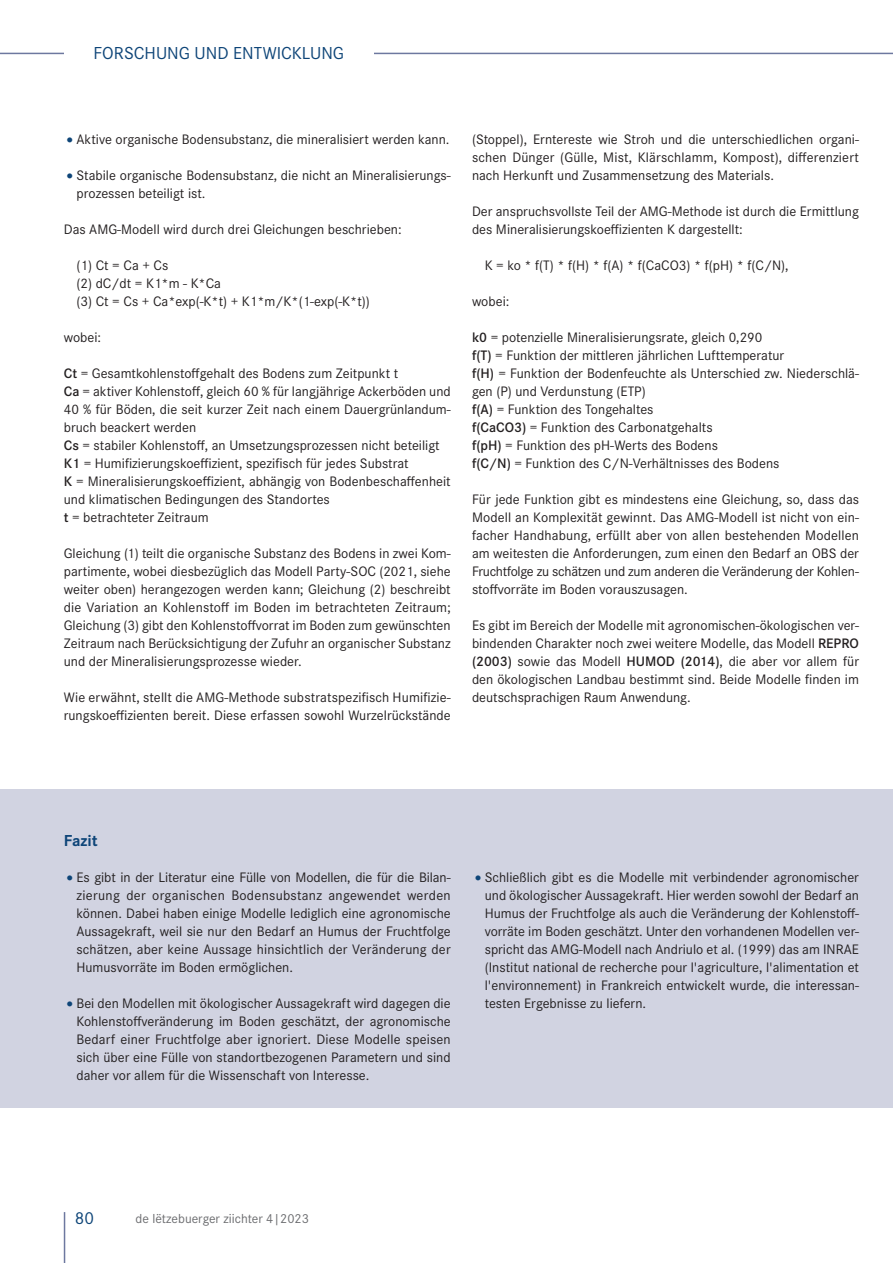
<style>
.page{position:relative;width:893px;height:1263px;background:#fff}
.page>*{position:absolute;margin:0;border:0;box-sizing:border-box;transform-origin:0 0}
.t1{font:18px "Corporate S";color:#0e4578}
.t2{font:700 16.5px "Corporate S";color:#0e4578}
.t3{font:14.25px/18px "Corporate S";color:#231f20;text-align:justify}
.t4{font:13.5px "Corporate S";color:#6c6d70}
.s1{font-weight:800;font-size:18px;color:#0e4578}
.s2{font-weight:600}
</style>
<div class="page">
<hr style="left:0;top:53px;width:893px;height:1px;background:#6d789f">
<hr style="left:64px;top:1212px;width:1px;height:51px;background:#6d789f">
<div style="left:94px;top:47px;width:250px;height:12px;background:#fff"></div>
<div style="left:64px;top:47px;width:30px;height:12px;background:#fff"></div>
<div style="left:344px;top:47px;width:30px;height:12px;background:#fff"></div>
<div style="left:0;top:789px;width:893px;height:319px;background:#d1d3e1"></div>
<p class="t1" style="left:94px;top:42px;width:252px">FORSCHUNG UND ENTWICKLUNG</p>
<p class="t3" style="left:64px;top:130px;width:387px"><span class="s1">•</span>Aktive organische Bodensubstanz, die mineralisiert werden kann.</p>
<p class="t3" style="left:77px;top:166px;width:376px;text-indent:-13px"><span class="s1">•</span>Stabile organische Bodensubstanz, die nicht an Mineralisierungs&shy;prozessen beteiligt ist.</p>
<p class="t3" style="left:64px;top:220px;width:339px">Das AMG-Modell wird durch drei Gleichungen beschrieben:</p>
<p class="t3" style="left:77px;top:256px;width:295px;text-align:left">(1) Ct = Ca + Cs<br>(2) dC/dt = K1*m - K*Ca<br>(3) Ct = Cs + Ca*exp(-K*t) + K1*m/K*(1-exp(-K*t))</p>
<p class="t3" style="left:64px;top:328px;width:39px">wobei:</p>
<p class="t3" style="left:64px;top:364px;width:388px;text-align:left"><span class="s2">Ct</span> = Gesamtkohlenstoffgehalt des Bodens zum Zeitpunkt t<br><span class="s2">Ca</span> = aktiver Kohlenstoff, gleich 60 % für langjährige Ackerböden und 40 % für Böden, die seit kurzer Zeit nach einem Dauergrünlandum&shy;bruch beackert werden<br><span class="s2">Cs</span> = stabiler Kohlenstoff, an Umsetzungsprozessen nicht beteiligt <span class="s2">K1</span> = Humifizierungskoeffizient, spezifisch für jedes Substrat<br><span class="s2">K</span> = Mineralisierungskoeffizient, abhängig von Bodenbeschaffenheit und klimatischen Bedingungen des Standortes<br><span class="s2">t</span> = betrachteter Zeitraum</p>
<p class="t3" style="left:64px;top:544px;width:388px">Gleichung (1) teilt die organische Substanz des Bodens in zwei Kom&shy;partimente, wobei diesbezüglich das Modell Party-SOC (2021, siehe weiter oben) herangezogen werden kann; Gleichung (2) beschreibt die Variation an Kohlenstoff im Boden im betrachteten Zeitraum; Gleichung (3) gibt den Kohlenstoffvorrat im Boden zum gewünschten Zeitraum nach Berücksichtigung der Zufuhr an organischer Substanz und der Mineralisierungsprozesse wieder.</p>
<p class="t3" style="left:64px;top:688px;width:388px">Wie erwähnt, stellt die AMG-Methode substratspezifisch Humifizie&shy;rungskoeffizienten bereit. Diese erfassen sowohl Wurzelrückstände</p>
<p class="t3" style="left:472px;top:130px;width:388px">(Stoppel), Erntereste wie Stroh und die unterschiedlichen organi&shy;schen Dünger (Gülle, Mist, Klärschlamm, Kompost), differenziert nach Herkunft und Zusammensetzung des Materials.</p>
<p class="t3" style="left:472px;top:202px;width:388px">Der anspruchsvollste Teil der AMG-Methode ist durch die Ermittlung des Mineralisierungskoeffizienten K dargestellt:</p>
<p class="t3" style="left:485px;top:256px;width:305px">K = ko * f(T) * f(H) * f(A) * f(CaCO3) * f(pH) * f(C/N),</p>
<p class="t3" style="left:472px;top:292px;width:39px">wobei:</p>
<p class="t3" style="left:472px;top:328px;width:388px;text-align:left"><span class="s2">k0</span> = potenzielle Mineralisierungsrate, gleich 0,290<br><span class="s2">f(T)</span> = Funktion der mittleren jährlichen Lufttemperatur<br><span class="s2">f(H)</span> = Funktion der Bodenfeuchte als Unterschied zw. Niederschlä&shy;gen (P) und Verdunstung (ETP)<br><span class="s2">f(A)</span> = Funktion des Tongehaltes<br><span class="s2">f(CaCO3)</span> = Funktion des Carbonatgehalts<br><span class="s2">f(pH)</span> = Funktion des pH-Werts des Bodens<br><span class="s2">f(C/N)</span> = Funktion des C/N-Verhältnisses des Bodens</p>
<p class="t3" style="left:472px;top:490px;width:388px">Für jede Funktion gibt es mindestens eine Gleichung, so, dass das Modell an Komplexität gewinnt. Das AMG-Modell ist nicht von ein&shy;facher Handhabung, erfüllt aber von allen bestehenden Modellen am weitesten die Anforderungen, zum einen den Bedarf an OBS der Fruchtfolge zu schätzen und zum anderen die Veränderung der Kohlen&shy;stoffvorräte im Boden vorauszusagen.</p>
<p class="t3" style="left:472px;top:616px;width:388px">Es gibt im Bereich der Modelle mit agronomischen-ökologischen ver&shy;bindenden Charakter noch zwei weitere Modelle, das Modell <span class="s2">REPRO (2003)</span> sowie das Modell <span class="s2">HUMOD (2014)</span>, die aber vor allem für den ökologischen Landbau bestimmt sind. Beide Modelle finden im deutschsprachigen Raum Anwendung.</p>
<p class="t2" style="left:64px;top:829px;width:35px">Fazit</p>
<p class="t3" style="left:77px;top:868px;width:376px;text-indent:-13px"><span class="s1">•</span>Es gibt in der Literatur eine Fülle von Modellen, die für die Bilan&shy;zierung der organischen Bodensubstanz angewendet werden können. Dabei haben einige Modelle lediglich eine agronomische Aussagekraft, weil sie nur den Bedarf an Humus der Fruchtfolge schätzen, aber keine Aussage hinsichtlich der Veränderung der Humusvorräte im Boden ermöglichen.</p>
<p class="t3" style="left:77px;top:994px;width:376px;text-indent:-13px"><span class="s1">•</span>Bei den Modellen mit ökologischer Aussagekraft wird dagegen die Kohlenstoffveränderung im Boden geschätzt, der agronomische Bedarf einer Fruchtfolge aber ignoriert. Diese Modelle speisen sich über eine Fülle von standortbezogenen Parametern und sind daher vor allem für die Wissenschaft von Interesse.</p>
<p class="t3" style="left:485px;top:868px;width:376px;text-indent:-13px"><span class="s1">•</span>Schließlich gibt es die Modelle mit verbindender agronomischer und ökologischer Aussagekraft. Hier werden sowohl der Bedarf an Humus der Fruchtfolge als auch die Veränderung der Kohlenstoff&shy;vorräte im Boden geschätzt. Unter den vorhandenen Modellen ver&shy;spricht das AMG-Modell nach Andriulo et al. (1999) das am INRAE (Institut national de recherche pour l'agriculture, l'alimentation et l'environnement) in Frankreich entwickelt wurde, die interessan&shy;testen Ergebnisse zu liefern.</p>
<p class="t1" style="left:75px;top:1206px;width:21px">80</p>
<p class="t4" style="left:136px;top:1209px;width:175px">de lëtzebuerger ziichter 4|2023</p>
</div>
